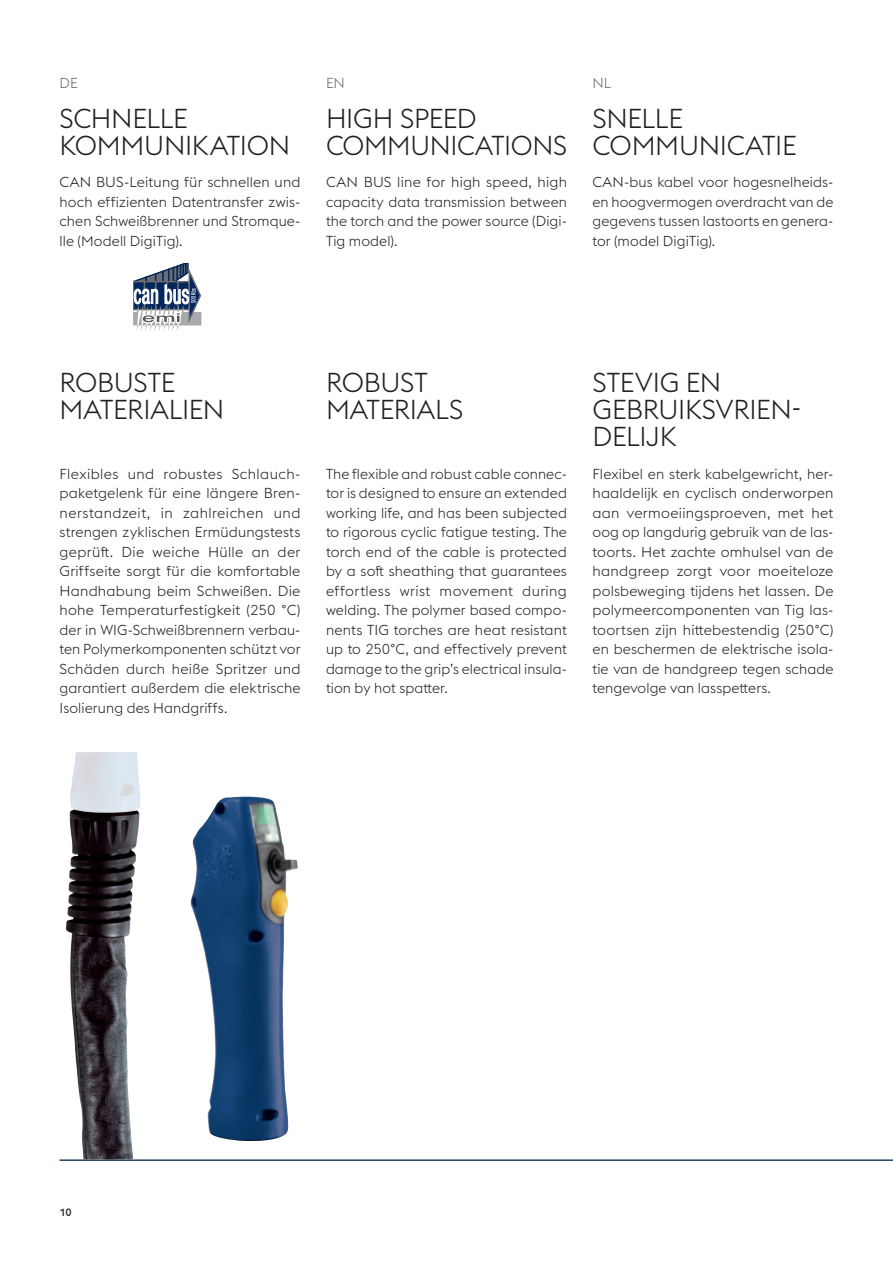
<style>
.page{position:relative;width:893px;height:1263px;background:#fff}
.page>*{position:absolute;margin:0;border:0;box-sizing:border-box;transform-origin:0 0}
.HL-2_single_column{font:300 27px/27px "voestalpine";letter-spacing:-.01em;color:#231f20}
.Copy_9_5_13_NL{font:300 14.25px/19.5px "voestalpine";letter-spacing:.01em;color:#231f20;text-align:justify}
.Copy_9_5_13_DE{font:300 14.25px/19.5px "voestalpine";letter-spacing:.01em;color:#231f20;text-align:justify}
.Copy_9_5_13_EN{font:300 14.25px/19.5px "voestalpine";letter-spacing:.005em;color:#231f20;text-align:justify}
.Copy_9_5_13_ES{font:300 14.25px/19.5px "voestalpine";letter-spacing:.01em;color:#231f20;text-align:justify}
.Language_single_colu{font:300 14.25px "voestalpine";color:#6c6d70}
.t1{font:500 10.5px "voestalpine";color:#231f20}
</style>
<div class="page">
<hr style="left:60px;top:1159px;width:833px;height:2px;background:#284264">
<svg style="left:133px;top:263px;width:68px;height:68px"></svg>
<img style="left:190px;top:796px;width:108px;height:345px">
<img style="left:70px;top:752px;width:66px;height:58px">
<img style="left:65px;top:810px;width:75px;height:349px">
<p class="Language_single_colu" style="left:60px;top:75px;width:20px">DE</p>
<p class="HL-2_single_column" style="left:60px;top:105px;width:232px">SCHNELLE<br>KOMMUNIKATION</p>
<p class="Copy_9_5_13_ES" style="left:60px;top:172px;width:242px">CAN BUS-Leitung für schnellen und hoch effizienten Datentransfer zwis&shy;chen Schweißbrenner und Stromque&shy;lle (Modell DigiTig).</p>
<p class="Language_single_colu" style="left:326px;top:75px;width:20px">EN</p>
<p class="HL-2_single_column" style="left:326px;top:105px;width:242px">HIGH SPEED<br>COMMUNICATIONS</p>
<p class="Copy_9_5_13_ES" style="left:326px;top:172px;width:242px">CAN BUS line for high speed, high capacity data transmission between the torch and the power source (Digi-Tig model).</p>
<p class="Language_single_colu" style="left:592px;top:75px;width:20px">NL</p>
<p class="HL-2_single_column" style="left:592px;top:105px;width:206px">SNELLE<br>COMMUNICATIE</p>
<p class="Copy_9_5_13_NL" style="left:592px;top:172px;width:242px">CAN-bus kabel voor hogesnelheids&shy;en hoogvermogen overdracht van de gegevens tussen lastoorts en genera&shy;tor (model DigiTig).</p>
<p class="HL-2_single_column" style="left:60px;top:369px;width:166px">ROBUSTE<br>MATERIALIEN</p>
<p class="Copy_9_5_13_DE" style="left:60px;top:464px;width:242px">Flexibles und robustes Schlauch&shy;paketgelenk für eine längere Bren&shy;nerstandzeit, in zahlreichen und strengen zyklischen Ermüdungstests geprüft. Die weiche Hülle an der Griffseite sorgt für die komfortable Handhabung beim Schweißen. Die hohe Temperaturfestigkeit (250 °C) der in WIG-Schweißbrennern verbau&shy;ten Polymerkomponenten schützt vor Schäden durch heiße Spritzer und garantiert außerdem die elektrische Isolierung des Handgriffs.</p>
<p class="HL-2_single_column" style="left:326px;top:369px;width:139px">ROBUST<br>MATERIALS</p>
<p class="Copy_9_5_13_EN" style="left:326px;top:464px;width:242px">The flexible and robust cable connec&shy;tor is designed to ensure an extended working life, and has been subjected to rigorous cyclic fatigue testing. The torch end of the cable is protected by a soft sheathing that guarantees effortless wrist movement during welding. The polymer based compo&shy;nents TIG torches are heat resistant up to 250°C, and effectively prevent damage to the grip’s electrical insula&shy;tion by hot spatter.</p>
<p class="HL-2_single_column" style="left:592px;top:369px;width:210px">STEVIG EN<br>GEBRUIKSVRIEN-<br>DELIJK</p>
<p class="Copy_9_5_13_NL" style="left:592px;top:464px;width:242px">Flexibel en sterk kabelgewricht, her&shy;haaldelijk en cyclisch onderworpen aan vermoeiingsproeven, met het oog op langdurig gebruik van de las&shy;toorts. Het zachte omhulsel van de handgreep zorgt voor moeiteloze polsbeweging tijdens het lassen. De polymeercomponenten van Tig las&shy;toortsen zijn hittebestendig (250°C) en beschermen de elektrische isola&shy;tie van de handgreep tegen schade tengevolge van lasspetters.</p>
<p class="t1" style="left:60px;top:1206px;width:14px">10</p>
</div>
